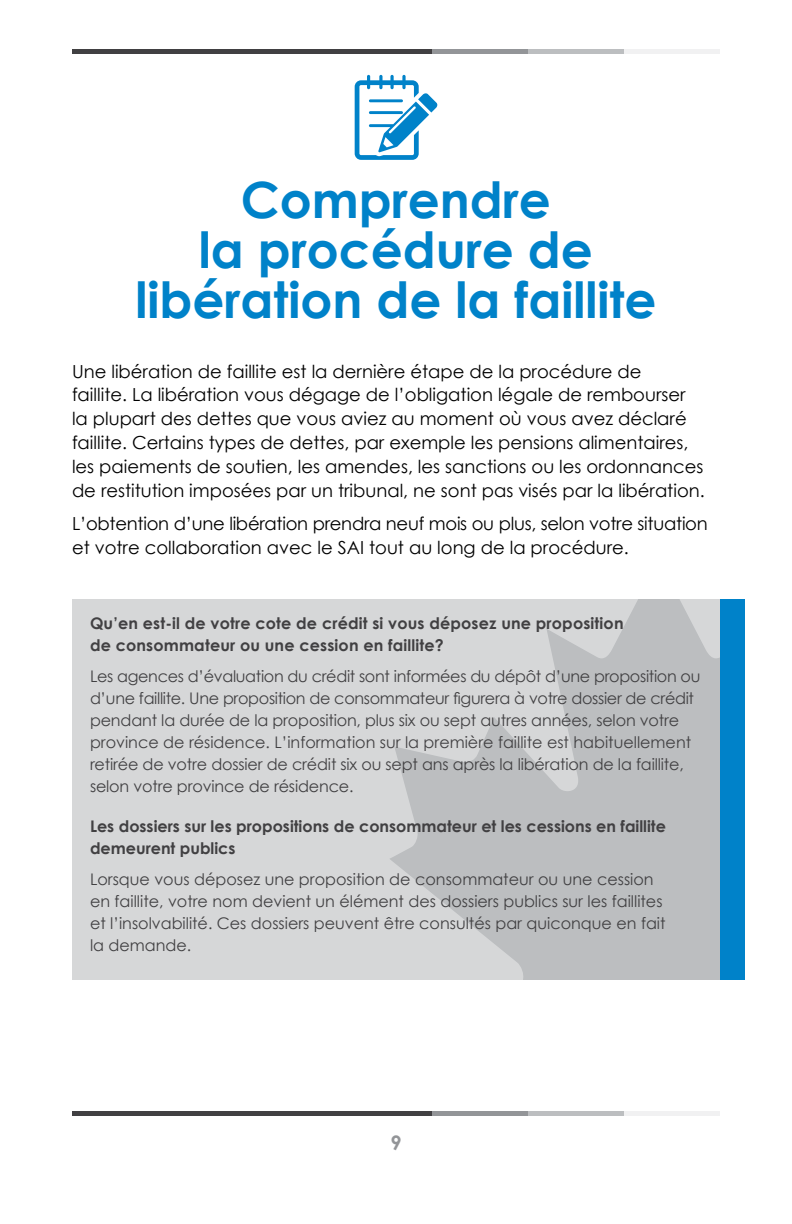
<style>
.page{position:relative;width:792px;height:1224px;background:#fff}
.page>*{position:absolute;margin:0;border:0;box-sizing:border-box;transform-origin:0 0}
.t1{font:700 50px/50px "Century Gothic";color:#0082c9;text-align:center}
.t2{font:700 20px "Century Gothic";color:#939598}
.t3{font:18px/24px "Century Gothic";color:#000}
.t4{font:16px/22px "Century Gothic";letter-spacing:-.01em;color:#414042}
.t5{font:700 16px/22px "Century Gothic";letter-spacing:.01em;color:#414042}
</style>
<div class="page">
<div style="left:476px;top:1111px;width:244px;height:5px;background:#f1f1f2"></div>
<div style="left:376px;top:1111px;width:248px;height:5px;background:#bcbec0"></div>
<div style="left:271px;top:1111px;width:256px;height:5px;background:#939598"></div>
<div style="left:72px;top:1111px;width:359px;height:5px;background:#414042"></div>
<div style="left:476px;top:49px;width:244px;height:5px;background:#f1f1f2"></div>
<div style="left:376px;top:49px;width:248px;height:5px;background:#bcbec0"></div>
<div style="left:271px;top:49px;width:256px;height:5px;background:#939598"></div>
<div style="left:72px;top:49px;width:359px;height:5px;background:#414042"></div>
<svg style="left:355px;top:75px;width:83px;height:85px"></svg>
<svg style="left:72px;top:599px;width:648px;height:381px;background:#cdcecf"></svg>
<div style="left:720px;top:599px;width:24px;height:381px;background:#0082c9"></div>
<h1 class="t1" style="left:136px;top:172px;width:522px">Comprendre<br>la procédure de libération de la faillite</h1>
<p class="t3" style="left:72px;top:359px;width:634px">Une libération de faillite est la dernière étape de la procédure de<br>faillite. La libération vous dégage de l’obligation légale de rembourser la plupart des dettes que vous aviez au moment où vous avez déclaré faillite. Certains types de dettes, par exemple les pensions alimentaires, les paiements de soutien, les amendes, les sanctions ou les ordonnances de restitution imposées par un tribunal, ne sont pas visés par la libération.</p>
<p class="t3" style="left:72px;top:512px;width:637px">L’obtention d’une libération prendra neuf mois ou plus, selon votre situation et votre collaboration avec le SAI tout au long de la procédure.</p>
<p class="t5" style="left:90px;top:612px;width:535px">Qu’en est-il de votre cote de crédit si vous déposez une proposition de consommateur ou une cession en faillite?</p>
<p class="t4" style="left:90px;top:665px;width:612px">Les agences d’évaluation du crédit sont informées du dépôt d’une proposition ou d’une faillite. Une proposition de consommateur figurera à votre dossier de crédit pendant la durée de la proposition, plus six ou sept autres années, selon votre province de résidence. L’information sur la première faillite est habituellement retirée de votre dossier de crédit six ou sept ans après la libération de la faillite, selon votre province de résidence.</p>
<p class="t5" style="left:90px;top:815px;width:577px">Les dossiers sur les propositions de consommateur et les cessions en faillite demeurent publics</p>
<p class="t4" style="left:90px;top:868px;width:577px">Lorsque vous déposez une proposition de consommateur ou une cession en faillite, votre nom devient un élément des dossiers publics sur les faillites et l’insolvabilité. Ces dossiers peuvent être consultés par quiconque en fait la demande.</p>
<p class="t2" style="left:390px;top:1127px;width:13px">9</p>
</div>
